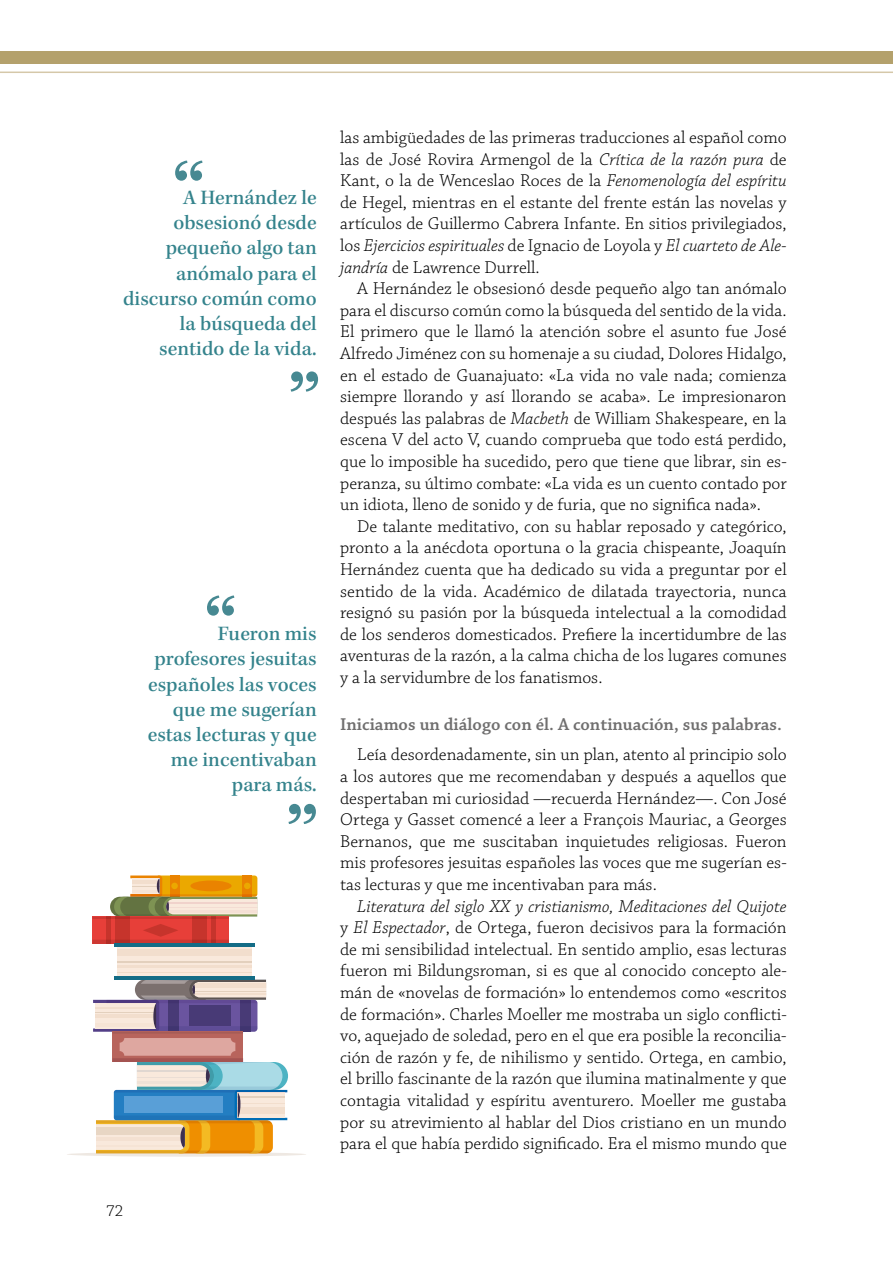
<style>
.page{position:relative;width:893px;height:1263px;background:#fff}
.page>*{position:absolute;margin:0;border:0;box-sizing:border-box;transform-origin:0 0}
.t1{font:500 90px "Kepler Std";color:#478992}
.t2{font:500 21px/25.2px "Kepler Std";color:#34838c;text-align:right}
.t3{font:300 18px/21.6px "Chaparral Pro";color:#000;text-align:justify}
.t4{font:600 18px "Chaparral Pro";color:#706f6f}
.t5{font:300 16.5px "Chaparral Pro";color:#000}
.s1{font-style:italic}
</style>
<div class="page">
<hr style="left:0;top:72px;width:893px;height:1px;background:#d5c8a9">
<div style="left:0;top:51px;width:893px;height:13px;background:#b4a16c"></div>
<svg style="left:67px;top:1152px;width:239px;height:5px"></svg>
<div style="left:113px;top:1032px;width:130px;height:30px;background:#b8645c"></div>
<svg style="left:96px;top:1058px;width:192px;height:95px;background:#b7bbac"></svg>
<svg style="left:93px;top:979px;width:173px;height:54px;background:#a192a8"></svg>
<div style="left:120px;top:1038px;width:115px;height:18px;background:#dea7a0;border-radius:5px"></div>
<svg style="left:92px;top:875px;width:165px;height:69px"></svg>
<div style="left:118px;top:943px;width:134px;height:36px;background:linear-gradient(to right,#f8e8da,#f8e8da)"></div>
<hr style="left:118px;top:961px;width:134px;height:1px;background:#e3d0bd">
<div style="left:118px;top:949px;width:134px;height:7px;background:#f2decd"></div>
<hr style="left:118px;top:965px;width:134px;height:2px;background:#f2decd">
<hr style="left:118px;top:972px;width:134px;height:1px;background:#efdbc9">
<hr style="left:115px;top:976px;width:140px;height:3px;background:#136c86">
<hr style="left:115px;top:943px;width:140px;height:3px;background:#136c86">
<h1 class="t1" style="left:172px;top:146px;width:35px">“</h1>
<p class="t2" style="left:123px;top:186px;width:195px">A Hernández le obsesionó desde pequeño algo tan anómalo para el discurso común como la búsqueda del sentido de la vida.</p>
<h1 class="t1" style="left:288px;top:356px;width:35px">”</h1>
<h1 class="t1" style="left:204px;top:580px;width:35px">“</h1>
<p class="t2" style="left:148px;top:622px;width:171px">Fueron mis profesores jesuitas españoles las voces que me sugerían estas lecturas y que me incentivaban para más.</p>
<h1 class="t1" style="left:286px;top:788px;width:35px">”</h1>
<p class="t3" style="left:340px;top:127px;width:448px">las ambigüedades de las primeras traducciones al español como las de José Rovira Armengol de la <span class="s1">Crítica de la razón pura</span> de Kant, o la de Wenceslao Roces de la <span class="s1">Fenomenología del espíritu </span>de Hegel, mientras en el estante del frente están las novelas y artículos de Guillermo Cabrera Infante. En sitios privilegiados, los <span class="s1">Ejercicios espirituales</span> de Ignacio de Loyola y <span class="s1">El cuarteto de Ale&shy;jandría</span> de Lawrence Durrell.</p>
<p class="t3" style="left:340px;top:279px;width:448px;text-indent:17px">A Hernández le obsesionó desde pequeño algo tan anómalo para el discurso común como la búsqueda del sentido de la vida.<br>El primero que le llamó la atención sobre el asunto fue José Alfredo Jiménez con su homenaje a su ciudad, Dolores Hidalgo, en el estado de Guanajuato: «La vida no vale nada; comienza siempre llorando y así llorando se acaba». Le impresionaron después las palabras de <span class="s1">Macbeth</span> de William Shakespeare, en la escena V del acto V, cuando comprueba que todo está perdido, que lo imposible ha sucedido, pero que tiene que librar, sin es&shy;peranza, su último combate: «La vida es un cuento contado por un idiota, lleno de sonido y de furia, que no significa nada».</p>
<p class="t3" style="left:340px;top:516px;width:448px;text-indent:17px">De talante meditativo, con su hablar reposado y categórico, pronto a la anécdota oportuna o la gracia chispeante, Joaquín Hernández cuenta que ha dedicado su vida a preguntar por el sentido de la vida. Académico de dilatada trayectoria, nunca resignó su pasión por la búsqueda intelectual a la comodidad de los senderos domesticados. Prefiere la incertidumbre de las aventuras de la razón, a la calma chicha de los lugares comunes y a la servidumbre de los fanatismos.</p>
<p class="t4" style="left:340px;top:714px;width:443px">Iniciamos un diálogo con él. A continuación, sus palabras.</p>
<p class="t3" style="left:340px;top:745px;width:448px;text-indent:17px">Leía desordenadamente, sin un plan, atento al principio solo a los autores que me recomendaban y después a aquellos que despertaban mi curiosidad —recuerda Hernández—. Con José Ortega y Gasset comencé a leer a François Mauriac, a Georges Bernanos, que me suscitaban inquietudes religiosas. Fueron mis profesores jesuitas españoles las voces que me sugerían es&shy;tas lecturas y que me incentivaban para más.</p>
<p class="t3" style="left:340px;top:896px;width:448px;text-indent:17px"><span class="s1">Literatura del siglo XX y cristianismo, Meditaciones del Quijote </span>y <span class="s1">El Espectador</span>, de Ortega, fueron decisivos para la formación de mi sensibilidad intelectual. En sentido amplio, esas lecturas fueron mi Bildungsroman, si es que al conocido concepto ale&shy;mán de «novelas de formación» lo entendemos como «escritos de formación». Charles Moeller me mostraba un siglo conflicti&shy;vo, aquejado de soledad, pero en el que era posible la reconcilia&shy;ción de razón y fe, de nihilismo y sentido. Ortega, en cambio, el brillo fascinante de la razón que ilumina matinalmente y que contagia vitalidad y espíritu aventurero. Moeller me gustaba por su atrevimiento al hablar del Dios cristiano en un mundo para el que había perdido significado. Era el mismo mundo que</p>
<p class="t5" style="left:106px;top:1202px;width:18px">72</p>
</div>
